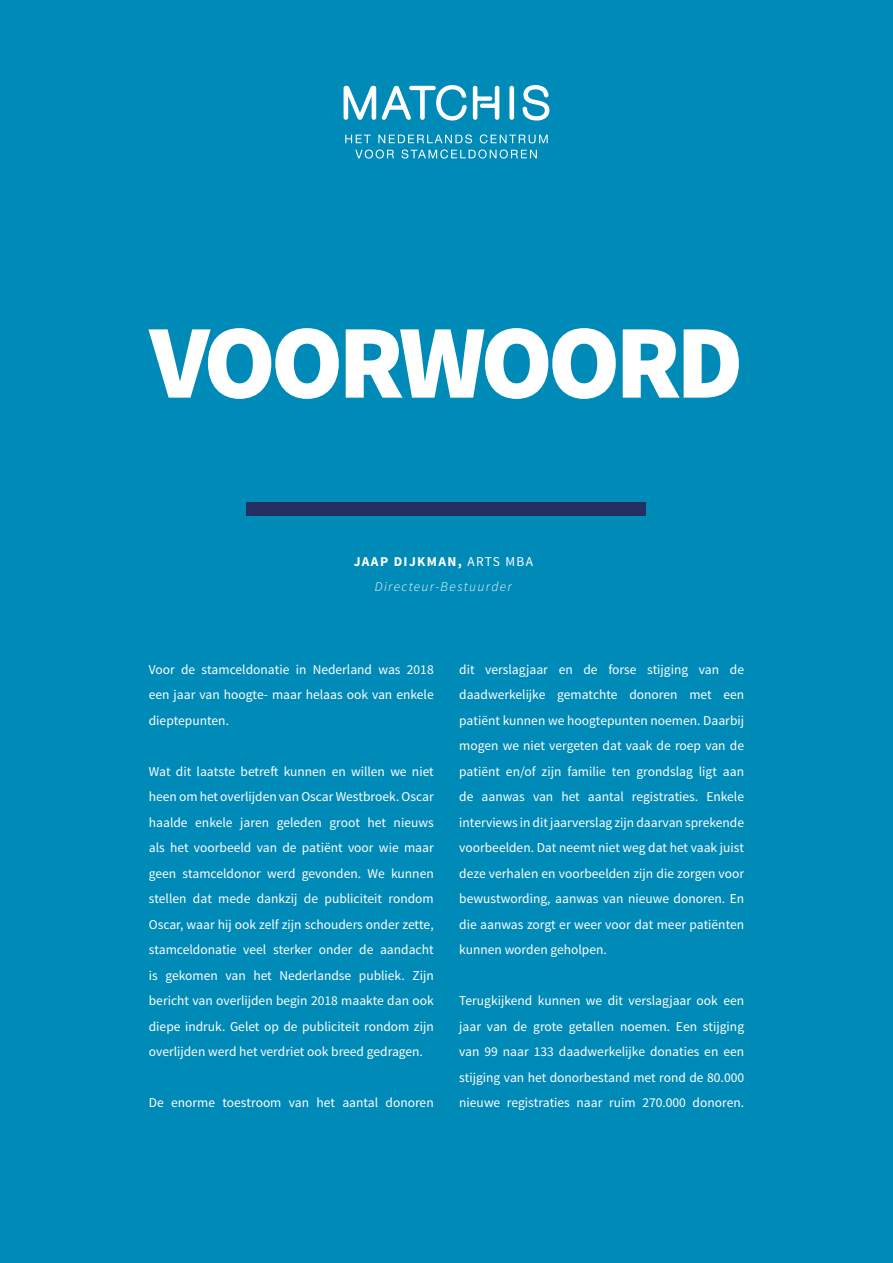
<style>
.page{position:relative;width:893px;height:1263px;background:#008ab8}
.page>*{position:absolute;margin:0;border:0;box-sizing:border-box;transform-origin:0 0}
.t1{font:900 105px "Source Sans Pro";letter-spacing:-.05em;color:#fff}
.t2{font:13.5px/25.5px "Source Sans Pro";color:#fff;text-align:justify}
.t3{font:italic 300 13.5px/25.5px "Source Sans Pro";letter-spacing:.1em;color:#fff;text-align:center}
.s1{font-weight:700;font-style:normal}
.s2{font-weight:400;font-style:normal}
</style>
<div class="page">
<svg style="left:345px;top:135px;width:26px;height:8px"></svg>
<svg style="left:378px;top:134px;width:94px;height:9px"></svg>
<svg style="left:480px;top:134px;width:68px;height:9px"></svg>
<svg style="left:355px;top:150px;width:39px;height:9px"></svg>
<svg style="left:401px;top:150px;width:136px;height:9px"></svg>
<svg style="left:344px;top:86px;width:32px;height:34px"></svg>
<div style="left:509px;top:86px;width:5px;height:34px;background:#fff;border-radius:2px"></div>
<svg style="left:523px;top:85px;width:26px;height:36px"></svg>
<svg style="left:382px;top:85px;width:85px;height:36px"></svg>
<svg style="left:473px;top:86px;width:26px;height:34px"></svg>
<div style="left:247px;top:503px;width:399px;height:13px;background:#242f62"></div>
<h1 class="t1" style="left:150px;top:294px;width:595px">VOORWOORD</h1>
<p class="t3" style="left:354px;top:548px;width:181px"><span class="s1">JAAP DIJKMAN,</span> <span class="s2">ARTS MBA<br></span>Directeur-Bestuurder</p>
<p class="t2" style="left:149px;top:656px;width:286px">Voor de stamceldonatie in Nederland was 2018 een jaar van hoogte- maar helaas ook van enkele dieptepunten.</p>
<p class="t2" style="left:149px;top:758px;width:286px">Wat dit laatste betreft kunnen en willen we niet heen om het overlijden van Oscar Westbroek. Oscar haalde enkele jaren geleden groot het nieuws als het voorbeeld van de patiënt voor wie maar geen stamceldonor werd gevonden. We kunnen stellen dat mede dankzij de publiciteit rondom Oscar, waar hij ook zelf zijn schouders onder zette, stamceldonatie veel sterker onder de aandacht is gekomen van het Nederlandse publiek. Zijn bericht van overlijden begin 2018 maakte dan ook diepe indruk. Gelet op de publiciteit rondom zijn overlijden werd het verdriet ook breed gedragen.</p>
<p class="t2" style="left:149px;top:1090px;width:286px">De enorme toestroom van het aantal donoren</p>
<p class="t2" style="left:459px;top:656px;width:286px">dit verslagjaar en de forse stijging van de daadwerkelijke gematchte donoren met een patiënt kunnen we hoogtepunten noemen. Daarbij mogen we niet vergeten dat vaak de roep van de patiënt en/of zijn familie ten grondslag ligt aan de aanwas van het aantal registraties. Enkele interviews in dit jaarverslag zijn daarvan sprekende voorbeelden. Dat neemt niet weg dat het vaak juist deze verhalen en voorbeelden zijn die zorgen voor bewustwording, aanwas van nieuwe donoren. En die aanwas zorgt er weer voor dat meer patiënten kunnen worden geholpen.</p>
<p class="t2" style="left:459px;top:988px;width:286px">Terugkijkend kunnen we dit verslagjaar ook een jaar van de grote getallen noemen. Een stijging van 99 naar 133 daadwerkelijke donaties en een stijging van het donorbestand met rond de 80.000 nieuwe registraties naar ruim 270.000 donoren.</p>
</div>
